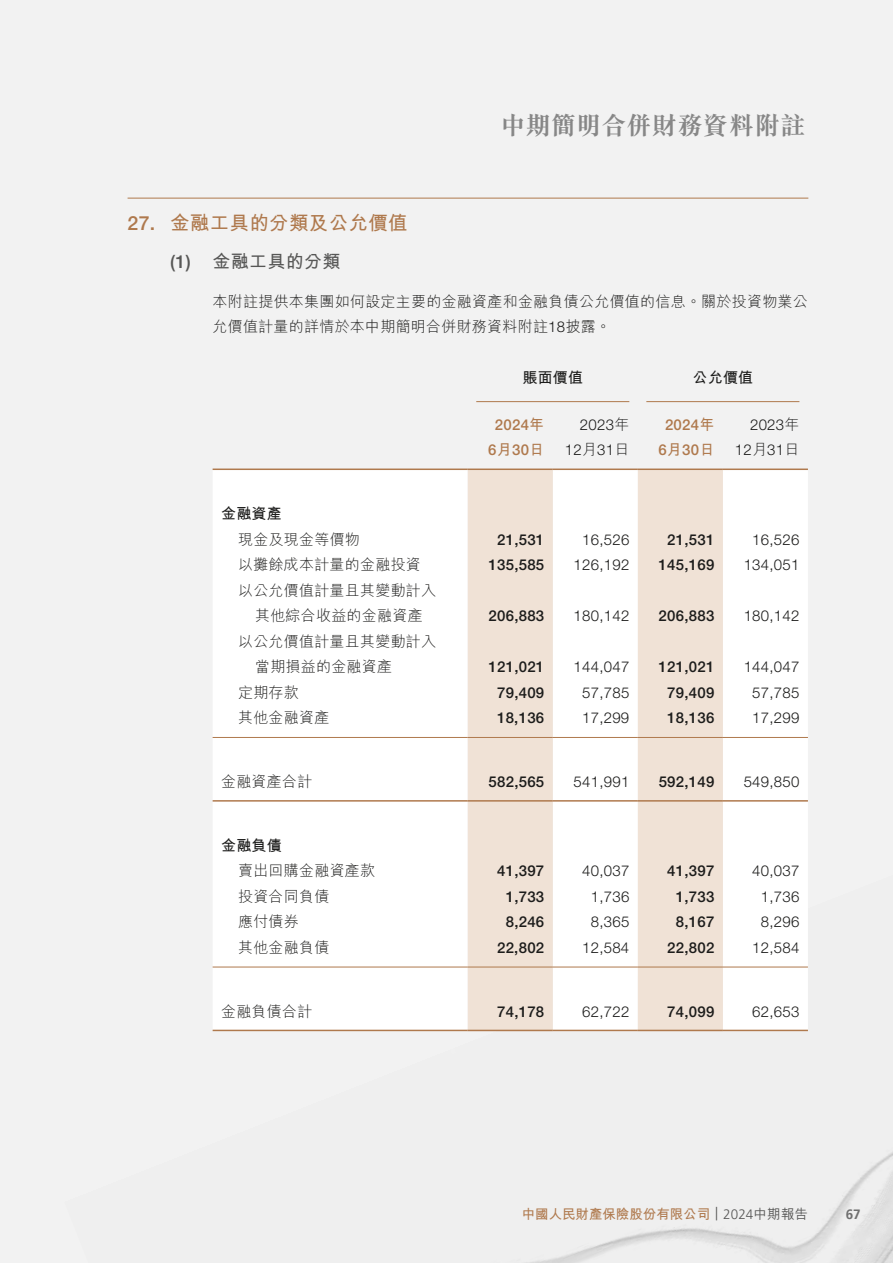
<style>
.page{position:relative;width:893px;height:1263px;background:#f2f2f2}
.page>*{position:absolute;margin:0;border:0;box-sizing:border-box;transform-origin:0 0}
.t1{font:700 25.5px "M Sung HK";color:#878787}
.t2{font:700 19.5px "M Hei HK";letter-spacing:.015em;color:#af794d}
.t3{font:700 18px "M Hei HK";letter-spacing:.015em;color:#575756}
.t4{font:300 15px/25.5px "M Hei HK";letter-spacing:.015em;color:#1c1c1b}
.t5{font:300 15px/25.5px "Helvetica Neue LT Pro";letter-spacing:.015em;color:#1c1c1b;text-align:right}
.t6{font:500 15px "Helvetica Neue LT Pro";letter-spacing:.015em;color:#1c1c1b}
.t7{font:500 15px/25.5px "Helvetica Neue LT Pro";letter-spacing:.015em;color:#af794d;text-align:center}
.t8{font:700 15px "M Hei HK";letter-spacing:.015em;color:#1c1c1b}
.t9{font:700 13.5px "M Hei HK";letter-spacing:-.005em;color:#af794d}
.t10{font:700 13.5px "Frutiger LT Pro";color:#6f6f6f}
.s1{font-family:"Helvetica Neue LT Pro";font-weight:500}
.s2{font-family:"Helvetica Neue LT Pro"}
.s3{font-family:"M Hei HK";font-weight:700}
.s4{font-family:"M Hei HK"}
.s5{font-family:"Frutiger LT Pro";font-weight:300;color:#575756}
.s6{font-weight:500;color:#575756}
</style>
<div class="page">
<hr style="left:128px;top:198px;width:680px;height:1px;background:#af794d">
<div style="left:213px;top:471px;width:595px;height:559px;background:#fff"></div>
<svg style="left:468px;top:470px;width:255px;height:560px;fill:#f0e2d6"></svg>
<hr style="left:476px;top:401px;width:153px;height:1px;background:#af794d">
<hr style="left:646px;top:401px;width:153px;height:1px;background:#af794d">
<hr style="left:213px;top:468px;width:255px;height:2px;background:#af794d">
<hr style="left:468px;top:468px;width:85px;height:2px;background:#af794d">
<hr style="left:553px;top:468px;width:85px;height:2px;background:#af794d">
<hr style="left:638px;top:468px;width:85px;height:2px;background:#af794d">
<hr style="left:723px;top:468px;width:85px;height:2px;background:#af794d">
<hr style="left:213px;top:737px;width:255px;height:1px;background:#af794d">
<hr style="left:468px;top:737px;width:85px;height:1px;background:#af794d">
<hr style="left:553px;top:737px;width:85px;height:1px;background:#af794d">
<hr style="left:638px;top:737px;width:85px;height:1px;background:#af794d">
<hr style="left:723px;top:737px;width:85px;height:1px;background:#af794d">
<hr style="left:213px;top:800px;width:255px;height:2px;background:#af794d">
<hr style="left:468px;top:800px;width:85px;height:2px;background:#af794d">
<hr style="left:553px;top:800px;width:85px;height:2px;background:#af794d">
<hr style="left:638px;top:800px;width:85px;height:2px;background:#af794d">
<hr style="left:723px;top:800px;width:85px;height:2px;background:#af794d">
<hr style="left:213px;top:967px;width:255px;height:1px;background:#af794d">
<hr style="left:468px;top:967px;width:85px;height:1px;background:#af794d">
<hr style="left:553px;top:967px;width:85px;height:1px;background:#af794d">
<hr style="left:638px;top:967px;width:85px;height:1px;background:#af794d">
<hr style="left:723px;top:967px;width:85px;height:1px;background:#af794d">
<hr style="left:213px;top:1030px;width:255px;height:1px;background:#af794d">
<hr style="left:468px;top:1030px;width:85px;height:1px;background:#af794d">
<hr style="left:553px;top:1030px;width:85px;height:1px;background:#af794d">
<hr style="left:638px;top:1030px;width:85px;height:1px;background:#af794d">
<hr style="left:723px;top:1030px;width:85px;height:1px;background:#af794d">
<h1 class="t1" style="left:500px;top:108px;width:307px">中期簡明合併財務資料附註</h1>
<h2 class="t2" style="left:128px;top:209px;width:282px"><span class="s1">27.</span> 金融工具的分類及公允價值</h2>
<p class="t3" style="left:170px;top:249px;width:172px"><span class="s1">(1)</span> 金融工具的分類</p>
<p class="t4" style="left:213px;top:288px;width:597px">本附註提供本集團如何設定主要的金融資產和金融負債公允價值的信息。關於投資物業公允價值計量的詳情於本中期簡明合併財務資料附註<span class="s2">18</span>披露。</p>
<p class="t8" style="left:522px;top:367px;width:62px">賬面價值</p>
<p class="t8" style="left:692px;top:367px;width:62px">公允價值</p>
<p class="t7" style="left:488px;top:412px;width:58px">2024<span class="s3">年<br></span>6<span class="s3">月</span>30<span class="s3">日</span></p>
<p class="t5" style="left:565px;top:411px;width:66px">2023<span class="s4">年<br></span>12<span class="s4">月</span>31<span class="s4">日</span></p>
<p class="t7" style="left:658px;top:412px;width:58px">2024<span class="s3">年<br></span>6<span class="s3">月</span>30<span class="s3">日</span></p>
<p class="t5" style="left:735px;top:411px;width:66px">2023<span class="s4">年<br></span>12<span class="s4">月</span>31<span class="s4">日</span></p>
<p class="t8" style="left:221px;top:503px;width:62px">金融資產</p>
<p class="t4" style="left:238px;top:526px;width:123px">現金及現金等價物</p>
<p class="t6" style="left:497px;top:530px;width:49px">21,531</p>
<p class="t5" style="left:582px;top:526px;width:49px">16,526</p>
<p class="t6" style="left:667px;top:530px;width:49px">21,531</p>
<p class="t5" style="left:752px;top:526px;width:49px">16,526</p>
<p class="t4" style="left:238px;top:551px;width:184px">以攤餘成本計量的金融投資</p>
<p class="t6" style="left:489px;top:556px;width:57px">135,585</p>
<p class="t5" style="left:574px;top:552px;width:57px">126,192</p>
<p class="t6" style="left:659px;top:556px;width:57px">145,169</p>
<p class="t5" style="left:744px;top:552px;width:57px">134,051</p>
<p class="t4" style="left:238px;top:577px;width:200px;text-align:center">以公允價值計量且其變動計入其他綜合收益的金融資產</p>
<p class="t6" style="left:489px;top:607px;width:57px">206,883</p>
<p class="t5" style="left:574px;top:603px;width:57px">180,142</p>
<p class="t6" style="left:659px;top:607px;width:57px">206,883</p>
<p class="t5" style="left:744px;top:603px;width:57px">180,142</p>
<p class="t4" style="left:255px;top:628px;width:183px;text-indent:-17px">以公允價值計量且其變動計入當期損益的金融資產</p>
<p class="t6" style="left:489px;top:658px;width:57px">121,021</p>
<p class="t5" style="left:574px;top:654px;width:57px">144,047</p>
<p class="t6" style="left:659px;top:658px;width:57px">121,021</p>
<p class="t5" style="left:744px;top:654px;width:57px">144,047</p>
<p class="t4" style="left:238px;top:679px;width:62px">定期存款</p>
<p class="t6" style="left:497px;top:683px;width:49px">79,409</p>
<p class="t5" style="left:582px;top:679px;width:49px">57,785</p>
<p class="t6" style="left:667px;top:683px;width:49px">79,409</p>
<p class="t5" style="left:752px;top:679px;width:49px">57,785</p>
<p class="t4" style="left:238px;top:704px;width:93px">其他金融資產</p>
<p class="t6" style="left:497px;top:709px;width:49px">18,136</p>
<p class="t5" style="left:582px;top:705px;width:49px">17,299</p>
<p class="t6" style="left:667px;top:709px;width:49px">18,136</p>
<p class="t5" style="left:752px;top:705px;width:49px">17,299</p>
<p class="t4" style="left:221px;top:768px;width:93px">金融資產合計</p>
<p class="t6" style="left:489px;top:772px;width:57px">582,565</p>
<p class="t5" style="left:574px;top:768px;width:57px">541,991</p>
<p class="t6" style="left:659px;top:772px;width:57px">592,149</p>
<p class="t5" style="left:744px;top:768px;width:57px">549,850</p>
<p class="t8" style="left:221px;top:834px;width:62px">金融負債</p>
<p class="t4" style="left:238px;top:857px;width:139px">賣出回購金融資產款</p>
<p class="t6" style="left:497px;top:862px;width:49px">41,397</p>
<p class="t5" style="left:582px;top:858px;width:49px">40,037</p>
<p class="t6" style="left:667px;top:862px;width:49px">41,397</p>
<p class="t5" style="left:752px;top:858px;width:49px">40,037</p>
<p class="t4" style="left:238px;top:883px;width:93px">投資合同負債</p>
<p class="t6" style="left:506px;top:887px;width:40px">1,733</p>
<p class="t5" style="left:591px;top:883px;width:40px">1,736</p>
<p class="t6" style="left:676px;top:887px;width:40px">1,733</p>
<p class="t5" style="left:761px;top:883px;width:40px">1,736</p>
<p class="t4" style="left:238px;top:908px;width:62px">應付債券</p>
<p class="t6" style="left:506px;top:913px;width:40px">8,246</p>
<p class="t5" style="left:591px;top:909px;width:40px">8,365</p>
<p class="t6" style="left:676px;top:913px;width:40px">8,167</p>
<p class="t5" style="left:761px;top:909px;width:40px">8,296</p>
<p class="t4" style="left:238px;top:934px;width:93px">其他金融負債</p>
<p class="t6" style="left:497px;top:938px;width:49px">22,802</p>
<p class="t5" style="left:582px;top:934px;width:49px">12,584</p>
<p class="t6" style="left:667px;top:938px;width:49px">22,802</p>
<p class="t5" style="left:752px;top:934px;width:49px">12,584</p>
<p class="t4" style="left:221px;top:998px;width:93px">金融負債合計</p>
<p class="t6" style="left:497px;top:1002px;width:49px">74,178</p>
<p class="t5" style="left:582px;top:998px;width:49px">62,722</p>
<p class="t6" style="left:667px;top:1002px;width:49px">74,099</p>
<p class="t5" style="left:752px;top:998px;width:49px">62,653</p>
<p class="t9" style="left:522px;top:1204px;width:288px">中國人民財產保險股份有限公司 <span class="s5">| 2024</span><span class="s6">中期報告</span></p>
<p class="t10" style="left:846px;top:1206px;width:17px">67</p>
</div>
